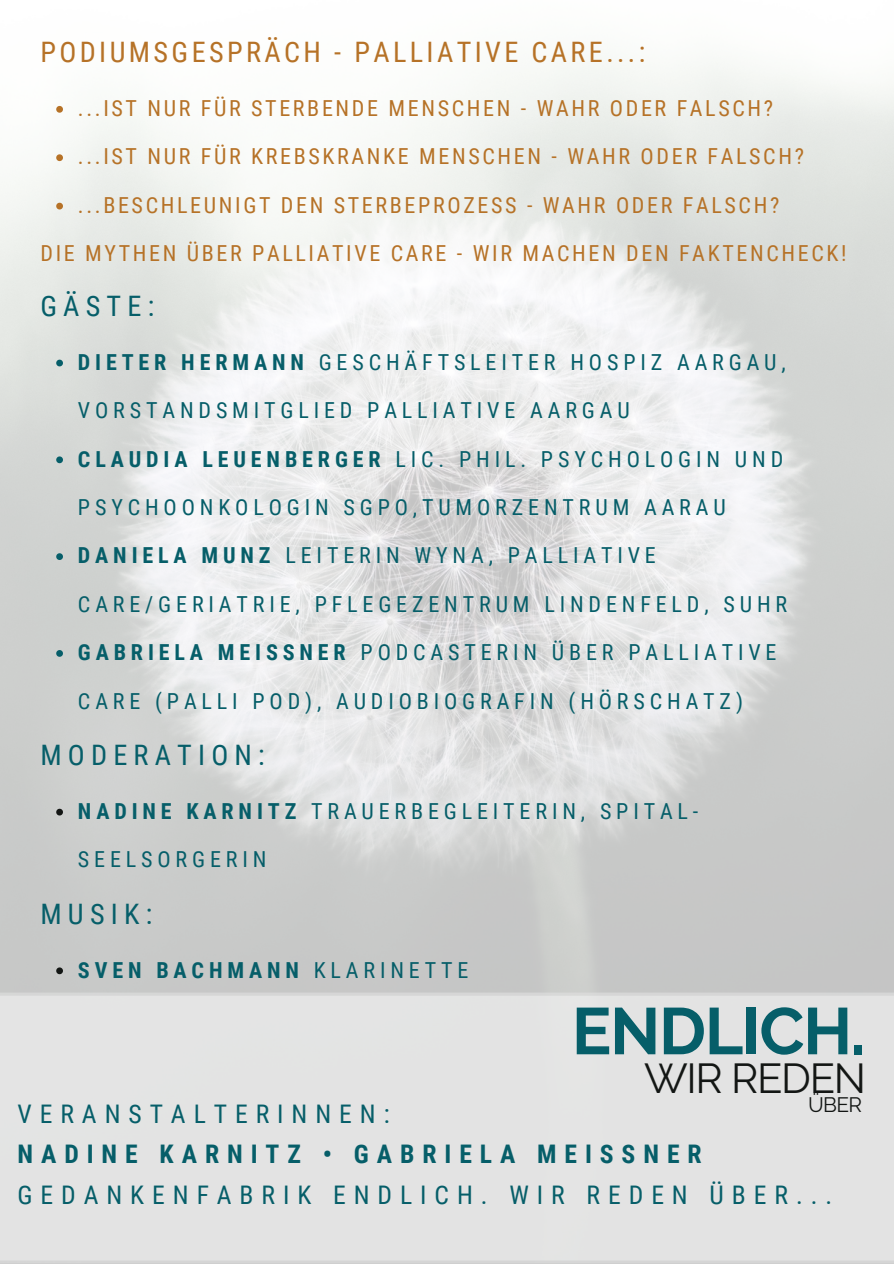
<style>
.page{position:relative;width:894px;height:1264px;background:#fff}
.page>*{position:absolute;margin:0;border:0;box-sizing:border-box;transform-origin:0 0}
.t1{font:700 65.7px "Raleway";letter-spacing:-.02em;color:#065e69}
.t2{font:41.7px "Raleway";letter-spacing:-.03em;color:#131614}
.t3{font:28.2px "Roboto Condensed";letter-spacing:.12em;color:#b67227}
.t4{font:28.2px "Roboto Condensed";letter-spacing:.22em;color:#065e69}
.t5{font:25.65px/40.5px "Roboto Condensed";letter-spacing:.31em;color:#065e69}
.t6{font:22.05px/48.3px "Roboto Condensed";letter-spacing:.22em;color:#065e69}
.t7{font:22.05px "Roboto Condensed";letter-spacing:.12em;color:#b67227}
.t8{font:700 22.05px "Roboto Condensed";letter-spacing:.22em;color:#065e69}
.t9{font:20.85px "Raleway";color:#131614}
.s1{font-weight:700}
.s2{font-weight:400}
</style>
<div class="page">
<img style="left:0;top:62px;width:893px;height:930px">
<svg style="left:0;top:992px;width:893px;height:271px;background:#d5d5d5"></svg>
<div style="left:0;top:995px;width:893px;height:265px;background:#e3e3e3"></div>
<svg style="left:56px;top:106px;width:7px;height:7px"></svg>
<svg style="left:56px;top:154px;width:7px;height:7px"></svg>
<svg style="left:56px;top:203px;width:7px;height:6px"></svg>
<svg style="left:56px;top:359px;width:7px;height:7px"></svg>
<svg style="left:56px;top:456px;width:7px;height:7px"></svg>
<svg style="left:56px;top:553px;width:7px;height:7px"></svg>
<svg style="left:56px;top:650px;width:7px;height:6px"></svg>
<svg style="left:56px;top:808px;width:7px;height:7px"></svg>
<svg style="left:56px;top:967px;width:7px;height:7px"></svg>
<p class="t3" style="left:40px;top:36px;width:606px">PODIUMSGESPRÄCH - PALLIATIVE CARE...:</p>
<p class="t7" style="left:78px;top:96px;width:696px">...IST NUR FÜR STERBENDE MENSCHEN - WAHR ODER FALSCH?</p>
<p class="t7" style="left:78px;top:144px;width:727px">...IST NUR FÜR KREBSKRANKE MENSCHEN - WAHR ODER FALSCH?</p>
<h3 class="t7" style="left:78px;top:192px;width:702px">...BESCHLEUNIGT DEN STERBEPROZESS - WAHR ODER FALSCH?</h3>
<h2 class="t7" style="left:40px;top:241px;width:807px">DIE MYTHEN ÜBER PALLIATIVE CARE - WIR MACHEN DEN FAKTENCHECK!</h2>
<p class="t4" style="left:40px;top:289px;width:115px">GÄSTE:</p>
<p class="t6" style="left:78px;top:338px;width:709px"><span class="s1">DIETER HERMANN</span> GESCHÄFTSLEITER HOSPIZ AARGAU,<br>VORSTANDSMITGLIED PALLIATIVE AARGAU</p>
<p class="t6" style="left:78px;top:435px;width:706px"><span class="s1">CLAUDIA LEUENBERGER</span> LIC. PHIL. PSYCHOLOGIN UND<br>PSYCHOONKOLOGIN SGPO,TUMORZENTRUM AARAU</p>
<h2 class="t6" style="left:78px;top:531px;width:710px"><span class="s1">DANIELA MUNZ</span> LEITERIN WYNA, PALLIATIVE<br>CARE/GERIATRIE, PFLEGEZENTRUM LINDENFELD, SUHR</h2>
<p class="t6" style="left:78px;top:628px;width:699px"><span class="s1">GABRIELA MEISSNER</span> PODCASTERIN ÜBER PALLIATIVE<br>CARE (PALLI POD), AUDIOBIOGRAFIN (HÖRSCHATZ)</p>
<h2 class="t4" style="left:40px;top:738px;width:226px">MODERATION:</h2>
<p class="t6" style="left:78px;top:787px;width:621px"><span class="s1">NADINE KARNITZ</span> TRAUERBEGLEITERIN, SPITAL-<br>SEELSORGERIN</p>
<p class="t4" style="left:40px;top:897px;width:113px">MUSIK:</p>
<p class="t8" style="left:78px;top:957px;width:392px">SVEN BACHMANN <span class="s2">KLARINETTE</span></p>
<p class="t1" style="left:571px;top:992px;width:295px">ENDLICH.</p>
<h2 class="t2" style="left:644px;top:1053px;width:223px">WIR REDEN</h2>
<p class="t9" style="left:807px;top:1092px;width:55px">ÜBER</p>
<h2 class="t5" style="left:17px;top:1093px;width:815px">VERANSTALTERINNEN:<br><span class="s1">NADINE KARNITZ • GABRIELA MEISSNER<br></span>GEDANKENFABRIK ENDLICH. WIR REDEN ÜBER...</h2>
</div>
